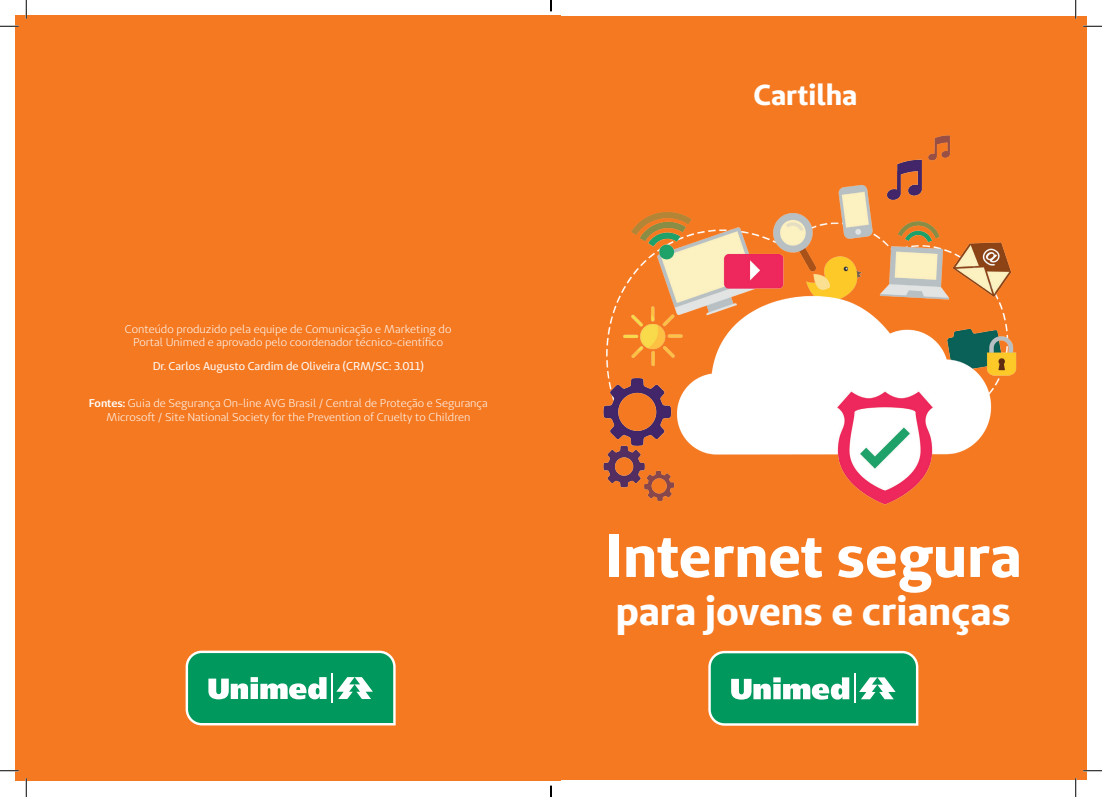
<style>
.page{position:relative;width:1102px;height:797px;background:#fff}
.page>*{position:absolute;margin:0;border:0;box-sizing:border-box;transform-origin:0 0}
.t1{font:700 60px "Unimed Sans";letter-spacing:-.005em;color:#fff}
.t2{font:700 40px "Unimed Sans";color:#fff}
.t3{font:700 28.75px "Unimed Sans";color:#fff}
.t4{font:11.25px/13.5px "Unimed Sans";color:#fff;text-align:center}
.t5{font:11.25px "Unimed Sans";color:#fff}
.s1{font-weight:600}
</style>
<div class="page">
<div style="left:16px;top:16px;width:544px;height:765px;background:#f47921"></div>
<svg style="left:186px;top:650px;width:209px;height:75px;background:#38ac7c"></svg>
<div style="left:551px;top:16px;width:535px;height:763px;background:#f47921"></div>
<svg style="left:708px;top:651px;width:210px;height:74px;background:#35ab7b"></svg>
<hr style="left:854px;top:673px;width:1px;height:30px;background:#fff">
<img style="left:603px;top:135px;width:414px;height:370px">
<svg style="left:0;top:25px;width:19px;height:2px"></svg>
<svg style="left:1083px;top:25px;width:18px;height:2px"></svg>
<svg style="left:0;top:770px;width:19px;height:1px"></svg>
<svg style="left:1083px;top:770px;width:18px;height:1px"></svg>
<svg style="left:25px;top:0;width:2px;height:19px"></svg>
<svg style="left:25px;top:778px;width:2px;height:19px"></svg>
<svg style="left:1074px;top:0;width:2px;height:19px"></svg>
<svg style="left:1074px;top:778px;width:2px;height:19px"></svg>
<svg style="left:550px;top:785px;width:1px;height:12px"></svg>
<p class="t4" style="left:125px;top:322px;width:328px">Conteúdo produzido pela equipe de Comunicação e Marketing do<br>Portal Unimed e aprovado pelo coordenador técnico-científico</p>
<p class="t5" style="left:153px;top:359px;width:272px">Dr. Carlos Augusto Cardim de Oliveira (CRM/SC: 3.011)</p>
<p class="t4" style="left:89px;top:396px;width:400px"><span class="s1">Fontes:</span> Guia de Segurança On-line AVG Brasil / Central de Proteção e Segurança<br>Microsoft / Site National Society for the Prevention of Cruelty to Children</p>
<h3 class="t3" style="left:753px;top:75px;width:105px">Cartilha</h3>
<h1 class="t1" style="left:605px;top:516px;width:418px">Internet segura</h1>
<h2 class="t2" style="left:616px;top:584px;width:396px">para jovens e crianças</h2>
</div>
